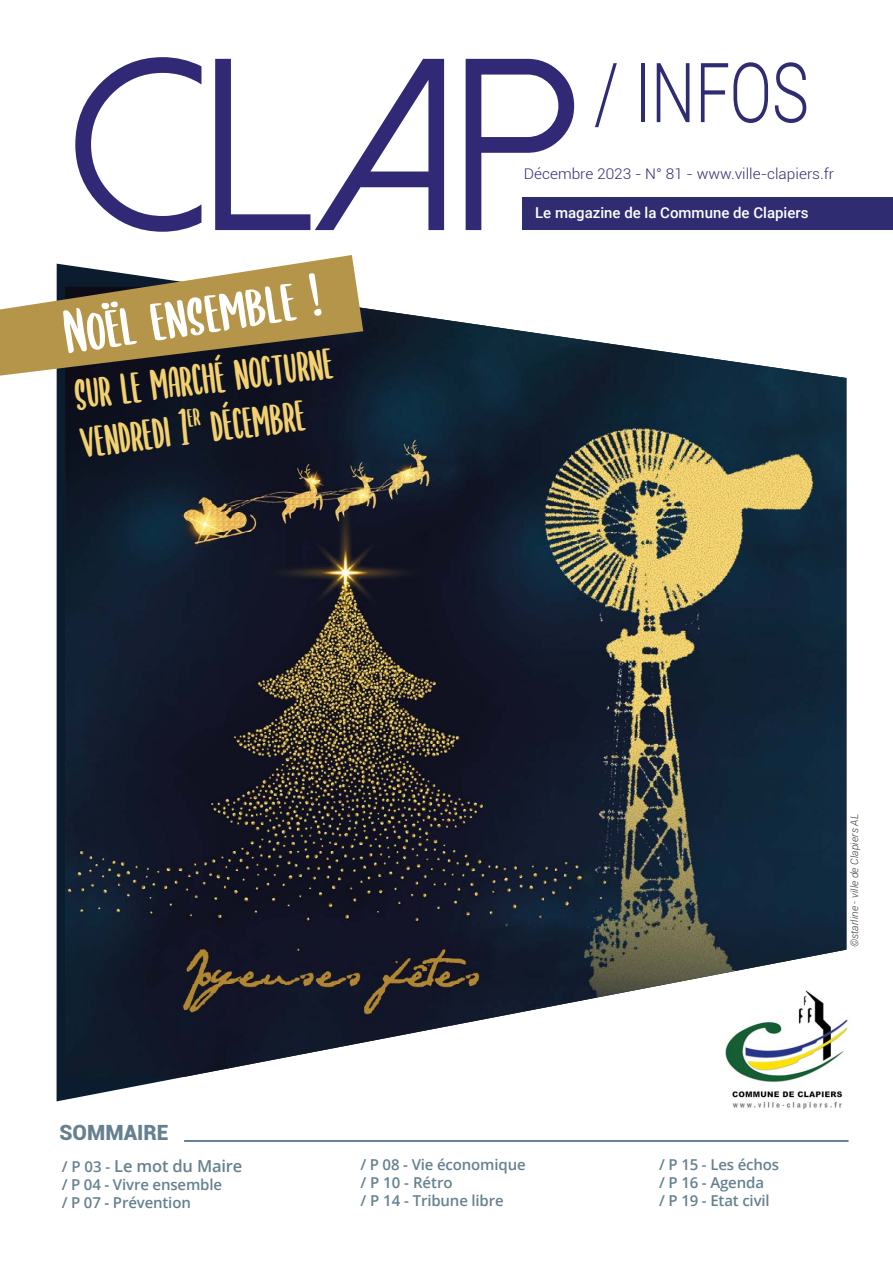
<style>
.page{position:relative;width:893px;height:1263px;background:#fff}
.page>*{position:absolute;margin:0;border:0;box-sizing:border-box;transform-origin:0 0}
.t1{font:244.2px "Dolce Vita";color:#312975}
.t2{font:300 82.95px "Roboto";color:#302c72;scale:.76 1}
.t3{font:64.05px "SUBSCRIBER";color:#fff}
.t4{font:52.65px/48.3px "SUBSCRIBER";color:#f3d170;scale:.8 1}
.t5{font:900 21px "Roboto";color:#65818f}
.t6{font:600 16.5px "Open Sans";letter-spacing:-.01em;color:#65818f}
.t7{font:600 15px/18px "Open Sans";letter-spacing:-.01em;color:#65818f}
.t8{font:500 15px "Roboto";color:#fff}
.t9{font:300 14.7px "Roboto";color:#302c72;scale:1.05 1}
.t10{font:italic 300 10.5px "Roboto";color:#3c3c3b}
.s1{font-size:15px}
</style>
<div class="page">
<div style="left:57px;top:376px;width:8px;height:615px;background:#0b1c2e"></div>
<img style="left:65px;top:308px;width:781px;height:683px">
<div style="left:523px;top:197px;width:370px;height:33px;background:#302c72"></div>
<svg style="left:56px;top:991px;width:793px;height:151px"></svg>
<hr style="left:184px;top:1140px;width:664px;height:1px;background:#65818f">
<hr style="left:184px;top:1141px;width:664px;height:1px;background:#65818f">
<svg style="left:0;top:255px;width:363px;height:121px"></svg>
<img style="left:716px;top:983px;width:139px;height:130px">
<h1 class="t1" style="left:72px;top:24px;width:507px">Clap</h1>
<h2 class="t2" style="left:594px;top:35px;width:285px">/ INFOS</h2>
<p class="t9" style="left:524px;top:163px;width:297px">Décembre 2023 - N° 81 - www.ville-clapiers.fr</p>
<p class="t8" style="left:535px;top:202px;width:275px">Le magazine de la Commune de Clapiers</p>
<h3 class="t3" style="left:57px;top:291px;width:261px;rotate:-9deg">Noël ensemble !</h3>
<h3 class="t4" style="left:71px;top:364px;width:327px;rotate:-7deg">sur le marché nocturne vendredi 1<sup>er</sup> décembre</h3>
<h3 class="t5" style="left:60px;top:1118px;width:111px">SOMMAIRE</h3>
<p class="t6" style="left:62px;top:1154px;width:182px"><span class="s1">/ P 03 -</span> Le mot du Maire</p>
<p class="t7" style="left:62px;top:1175px;width:162px">/ P 04 - Vivre ensemble / P 07 - Prévention</p>
<p class="t10" style="left:847px;top:947px;width:135px;rotate:-90deg">©starline - ville de Clapiers AL</p>
<p class="t7" style="left:360px;top:1155px;width:167px">/ P 08 - Vie économique / P 10 - Rétro<br>/ P 14 - Tribune libre</p>
<p class="t7" style="left:659px;top:1155px;width:122px">/ P 15 - Les échos / P 16 - Agenda<br>/ P 19 - Etat civil</p>
</div>
